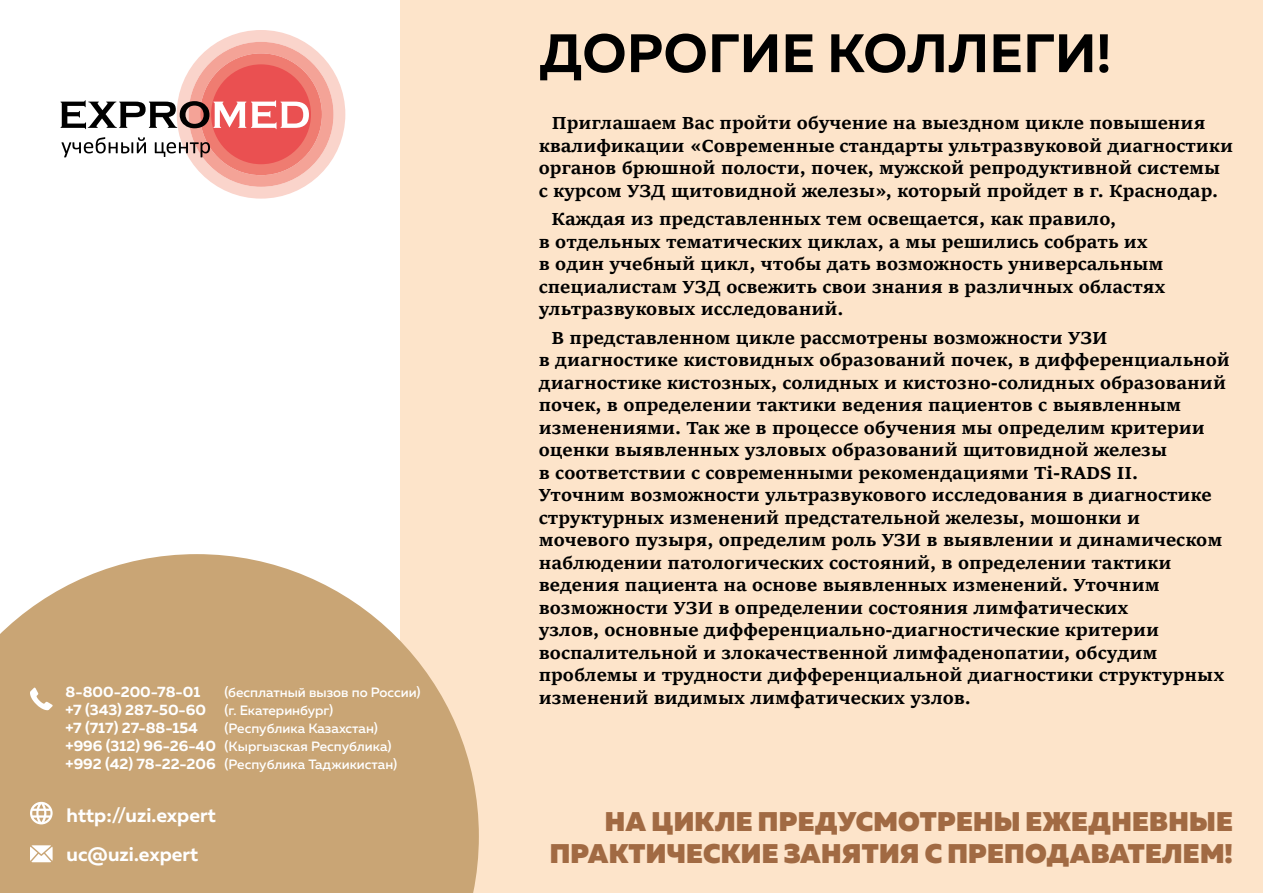
<style>
.page{position:relative;width:1263px;height:893px;background:#fff}
.page>*{position:absolute;margin:0;border:0;box-sizing:border-box;transform-origin:0 0}
.t1{font:700 54px "Muller";letter-spacing:.01em;color:#000}
.t2{font:900 27px/32.4px "Muller";letter-spacing:.01em;color:#a16a43;text-align:right}
.t3{font:700 19.5px/38.4px "Muller";color:#fff}
.t4{font:700 18.75px/22.5px "Sitka Text";color:#000}
.t5{font:700 15px/18px "Muller";color:#fff}
.t6{font:500 13.5px/18px "Muller";color:#fff}
.s1{font-weight:500;font-size:13.5px}
.s2{font-weight:700;font-size:15px}
</style>
<div class="page">
<div style="left:400px;top:0;width:863px;height:893px;background:#fde4ca"></div>
<svg style="left:61px;top:30px;width:284px;height:169px"></svg>
<svg style="left:0;top:554px;width:479px;height:339px;background:#d0af84"></svg>
<svg style="left:30px;top:688px;width:23px;height:22px"></svg>
<svg style="left:30px;top:802px;width:23px;height:22px"></svg>
<svg style="left:30px;top:845px;width:23px;height:17px"></svg>
<p class="t5" style="left:66px;top:683px;width:136px">8-800-200-78-01</p>
<p class="t6" style="left:225px;top:683px;width:198px">(бесплатный вызов по России)</p>
<p class="t5" style="left:66px;top:701px;width:269px">+7 (343) 287-50-60 <span class="s1">(г. Екатеринбург) </span>+7 (717) 27-88-154</p>
<p class="t6" style="left:66px;top:719px;width:333px;text-indent:159px">(Республика Казахстан) <span class="s2">+996 (312) 96-26-40</span> (Кыргызская Республика) <span class="s2">+992 (42) 78-22-206</span> (Республика Таджикистан)</p>
<p class="t3" style="left:67px;top:796px;width:151px">http://uzi.expert uc@uzi.expert</p>
<h1 class="t1" style="left:539px;top:20px;width:574px">ДОРОГИЕ КОЛЛЕГИ!</h1>
<p class="t4" style="left:539px;top:110px;width:696px;text-indent:13px">Приглашаем Вас пройти обучение на выездном цикле повышения квалификации «Современные стандарты ультразвуковой диагностики органов брюшной полости, почек, мужской репродуктивной системы с курсом УЗД щитовидной железы», который пройдет в г. Краснодар.</p>
<p class="t4" style="left:539px;top:206px;width:628px;text-indent:13px">Каждая из представленных тем освещается, как правило,<br>в отдельных тематических циклах, а мы решились собрать их<br>в один учебный цикл, чтобы дать возможность универсальным специалистам УЗД освежить свои знания в различных областях ультразвуковых исследований.</p>
<p class="t4" style="left:539px;top:325px;width:693px;text-indent:13px">В представленном цикле рассмотрены возможности УЗИ<br>в диагностике кистовидных образований почек, в дифференциальной диагностике кистозных, солидных и кистозно-солидных образований почек, в определении тактики ведения пациентов с выявленным изменениями. Так же в процессе обучения мы определим критерии оценки выявленных узловых образований щитовидной железы<br>в соответствии с современными рекомендациями Ti-RADS II.<br>Уточним возможности ультразвукового исследования в диагностике структурных изменений предстательной железы, мошонки и мочевого пузыря, определим роль УЗИ в выявлении и динамическом наблюдении патологических состояний, в определении тактики ведения пациента на основе выявленных изменений. Уточним возможности УЗИ в определении состояния лимфатических<br>узлов, основные дифференциально-диагностические критерии воспалительной и злокачественной лимфаденопатии, обсудим проблемы и трудности дифференциальной диагностики структурных изменений видимых лимфатических узлов.</p>
<h2 class="t2" style="left:550px;top:805px;width:685px">НА ЦИКЛЕ ПРЕДУСМОТРЕНЫ ЕЖЕДНЕВНЫЕ<br>ПРАКТИЧЕСКИЕ ЗАНЯТИЯ С ПРЕПОДАВАТЕЛЕМ!</h2>
</div>
